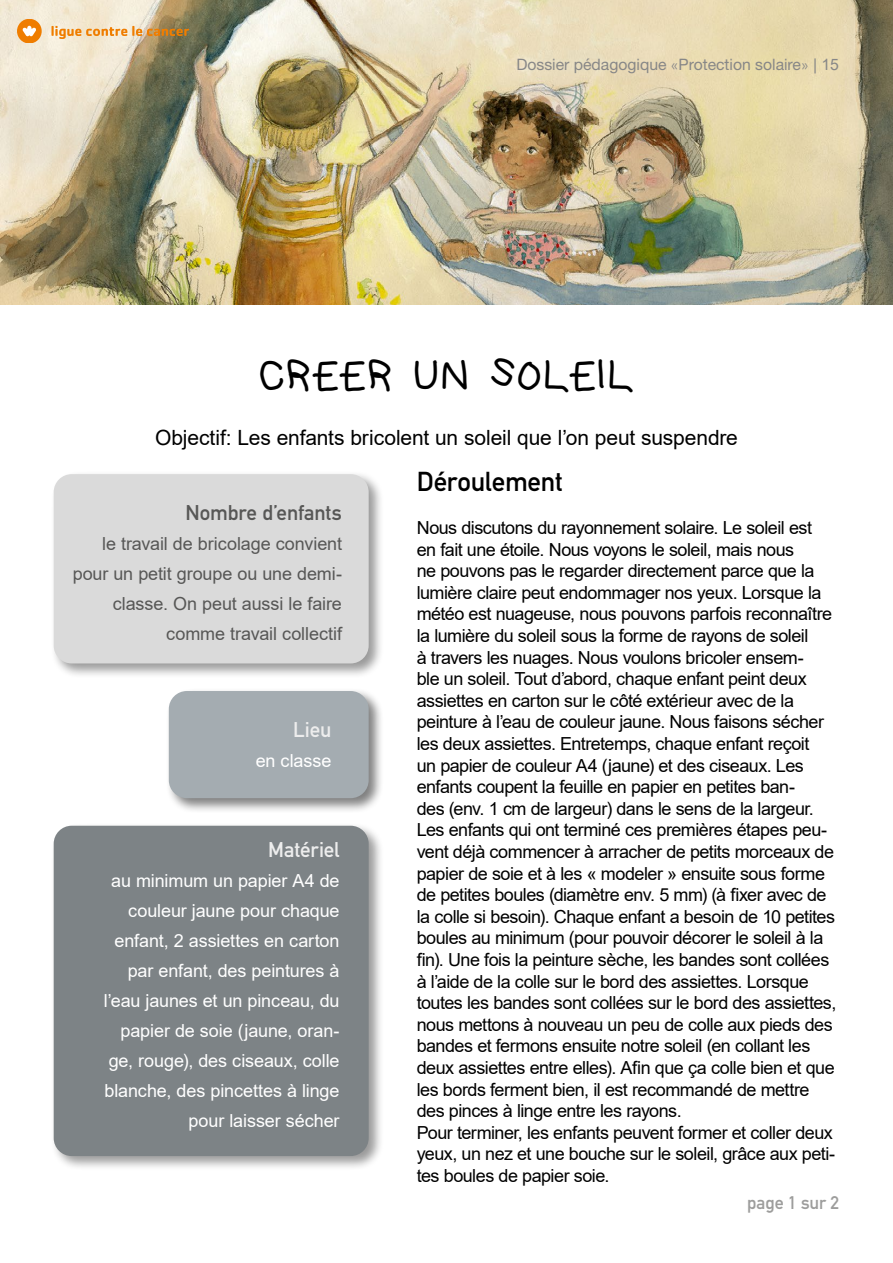
<style>
.page{position:relative;width:893px;height:1263px;background:#fff}
.page>*{position:absolute;margin:0;border:0;box-sizing:border-box;transform-origin:0 0}
.t1{font:45px "kindergarten";letter-spacing:-.01em;color:#000}
.t2{font:700 27px "DIN Alternate";letter-spacing:-.01em;color:#000}
.t3{font:21px "Arial";letter-spacing:-.005em;color:#000}
.t4{font:700 21px "DIN Alternate";letter-spacing:-.005em;color:#575756}
.t5{font:700 21px "DIN Alternate";letter-spacing:-.005em;color:#ededed}
.t6{font:18px/21.6px "Arial";letter-spacing:-.03em;color:#000}
.t7{font:18px/30px "Arial";letter-spacing:-.005em;color:#fff;text-align:right}
.t8{font:18px/30px "Arial";letter-spacing:-.005em;color:#575756;text-align:right}
.t9{font:700 18px "DIN Alternate";letter-spacing:-.005em;color:#9d9d9c}
.t10{font:15.75px "Helvetica Neue LT Std";color:#878787}
.s1{font-family:"Avenir";font-weight:300}
.s2{font-family:"Arial"}
</style>
<div class="page">
<div style="left:51px;top:471px;width:333px;height:207px;background:#000;opacity:.4"></div>
<div style="left:54px;top:474px;width:315px;height:189px;background:#dadada;border-radius:18px"></div>
<div style="left:51px;top:823px;width:333px;height:348px;background:#000;opacity:.4"></div>
<div style="left:54px;top:826px;width:315px;height:330px;background:#7d8386;border-radius:18px"></div>
<div style="left:166px;top:688px;width:218px;height:125px;background:#000;opacity:.5"></div>
<div style="left:169px;top:691px;width:200px;height:107px;background:#a4acb1;border-radius:18px"></div>
<img style="left:0;top:0;width:893px;height:304px">
<svg style="left:17px;top:20px;width:25px;height:23px"></svg>
<svg style="left:51px;top:26px;width:138px;height:13px"></svg>
<p class="t10" style="left:516px;top:55px;width:324px">Dossier pédagogique <span class="s1">«</span>Protection solaire<span class="s1">»</span> <span class="s2">| 15</span></p>
<h1 class="t1" style="left:258px;top:357px;width:378px">CREER UN SOLEIL</h1>
<p class="t3" style="left:155px;top:423px;width:584px">Objectif: Les enfants bricolent un soleil que l’on peut suspendre</p>
<p class="t4" style="left:186px;top:497px;width:158px">Nombre d’enfants</p>
<p class="t8" style="left:73px;top:529px;width:271px">le travail de bricolage convient pour un petit groupe ou une demi&shy;classe. On peut aussi le faire comme travail collectif</p>
<p class="t5" style="left:293px;top:714px;width:40px">Lieu</p>
<p class="t7" style="left:256px;top:746px;width:77px">en classe</p>
<p class="t5" style="left:268px;top:833px;width:73px">Matériel</p>
<p class="t7" style="left:104px;top:865px;width:237px">au minimum un papier A4 de couleur jaune pour chaque enfant, 2 assiettes en carton par enfant, des peintures à l’eau jaunes et un pinceau, du papier de soie (jaune, oran&shy;ge, rouge), des ciseaux, colle blanche, des pincettes à linge pour laisser sécher</p>
<h2 class="t2" style="left:417px;top:461px;width:147px">Déroulement</h2>
<p class="t6" style="left:417px;top:517px;width:421px">Nous discutons du rayonnement solaire. Le soleil est<br>en fait une étoile. Nous voyons le soleil, mais nous<br>ne pouvons pas le regarder directement parce que la lumière claire peut endommager nos yeux. Lorsque la météo est nuageuse, nous pouvons parfois reconnaître la lumière du soleil sous la forme de rayons de soleil<br>à travers les nuages. Nous voulons bricoler ensem-<br>ble un soleil. Tout d’abord, chaque enfant peint deux assiettes en carton sur le côté extérieur avec de la peinture à l’eau de couleur jaune. Nous faisons sécher les deux assiettes. Entretemps, chaque enfant reçoit<br>un papier de couleur A4 (jaune) et des ciseaux. Les enfants coupent la feuille en papier en petites ban-<br>des (env. 1 cm de largeur) dans le sens de la largeur.<br>Les enfants qui ont terminé ces premières étapes peu&shy;vent déjà commencer à arracher de petits morceaux de papier de soie et à les « modeler » ensuite sous forme de petites boules (diamètre env. 5 mm) (à fixer avec de la colle si besoin). Chaque enfant a besoin de 10 petites boules au minimum (pour pouvoir décorer le soleil à la fin). Une fois la peinture sèche, les bandes sont collées à l’aide de la colle sur le bord des assiettes. Lorsque toutes les bandes sont collées sur le bord des assiettes, nous mettons à nouveau un peu de colle aux pieds des bandes et fermons ensuite notre soleil (en collant les deux assiettes entre elles). Afin que ça colle bien et que les bords ferment bien, il est recommandé de mettre des pinces à linge entre les rayons.<br>Pour terminer, les enfants peuvent former et coller deux yeux, un nez et une bouche sur le soleil, grâce aux peti&shy;tes boules de papier soie.</p>
<p class="t9" style="left:747px;top:1189px;width:93px">page 1 sur 2</p>
</div>
